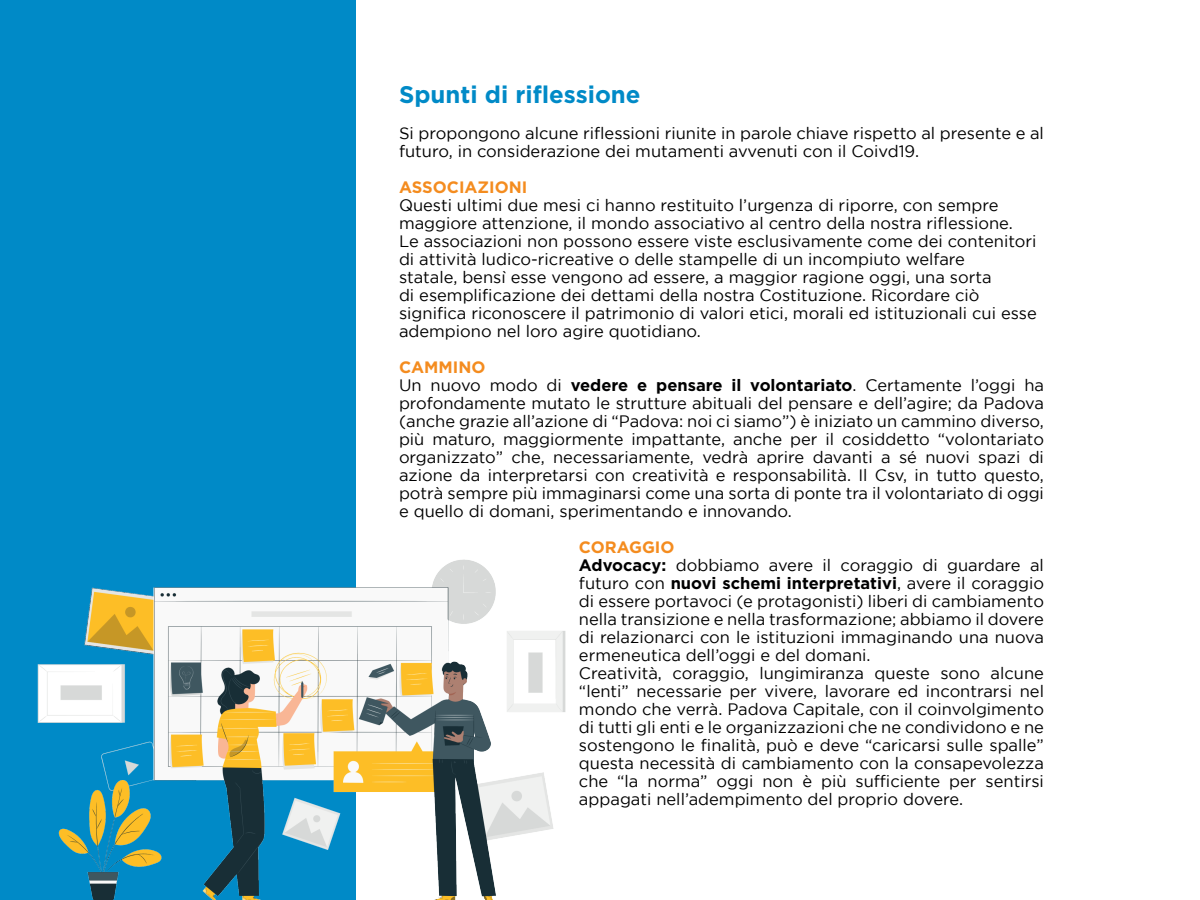
<style>
.page{position:relative;width:1200px;height:900px;background:#fff}
.page>*{position:absolute;margin:0;border:0;box-sizing:border-box;transform-origin:0 0}
.t1{font:700 24px "Gotham";color:#008ac7}
.t2{font:16.5px/18px "Gotham";color:#000001}
.t3{font:700 16.5px "Gotham";color:#f48c1f}
.s1{font-weight:700;color:#f48c1f}
.s2{font-weight:700}
</style>
<div class="page">
<div style="left:0;top:0;width:356px;height:900px;background:#008ac7"></div>
<img style="left:37px;top:559px;width:529px;height:341px">
<h1 class="t1" style="left:399px;top:79px;width:243px">Spunti di riflessione</h1>
<p class="t2" style="left:399px;top:124px;width:646px">Si propongono alcune riflessioni riunite in parole chiave rispetto al presente e al futuro, in considerazione dei mutamenti avvenuti con il Coivd19.</p>
<p class="t3" style="left:399px;top:176px;width:130px">ASSOCIAZIONI</p>
<p class="t2" style="left:399px;top:196px;width:639px">Questi ultimi due mesi ci hanno restituito l’urgenza di riporre, con sempre maggiore attenzione, il mondo associativo al centro della nostra riflessione.<br>Le associazioni non possono essere viste esclusivamente come dei contenitori di attività ludico-ricreative o delle stampelle di un incompiuto welfare<br>statale, bensì esse vengono ad essere, a maggior ragione oggi, una sorta<br>di esemplificazione dei dettami della nostra Costituzione. Ricordare ciò significa riconoscere il patrimonio di valori etici, morali ed istituzionali cui esse adempiono nel loro agire quotidiano.</p>
<p class="t2" style="left:399px;top:358px;width:647px"><span class="s1">CAMMINO<br></span>Un nuovo modo di <span class="s2">vedere e pensare il volontariato</span>. Certamente l’oggi ha profondamente mutato le strutture abituali del pensare e dell’agire; da Padova (anche grazie all’azione di “Padova: noi ci siamo”) è iniziato un cammino diverso, più maturo, maggiormente impattante, anche per il cosiddetto “volontariato organizzato” che, necessariamente, vedrà aprire davanti a sé nuovi spazi di azione da interpretarsi con creatività e responsabilità. Il Csv, in tutto questo, potrà sempre più immaginarsi come una sorta di ponte tra il volontariato di oggi e quello di domani, sperimentando e innovando.</p>
<p class="t2" style="left:579px;top:538px;width:467px"><span class="s1">CORAGGIO<br></span><span class="s2">Advocacy:</span> dobbiamo avere il coraggio di guardare al futuro con <span class="s2">nuovi schemi interpretativi</span>, avere il coraggio di essere portavoci (e protagonisti) liberi di cambiamento nella transizione e nella trasformazione; abbiamo il dovere di relazionarci con le istituzioni immaginando una nuova ermeneutica dell’oggi e del domani.<br>Creatività, coraggio, lungimiranza queste sono alcune “lenti” necessarie per vivere, lavorare ed incontrarsi nel mondo che verrà. Padova Capitale, con il coinvolgimento di tutti gli enti e le organizzazioni che ne condividono e ne sostengono le finalità, può e deve “caricarsi sulle spalle” questa necessità di cambiamento con la consapevolezza che “la norma” oggi non è più sufficiente per sentirsi appagati nell’adempimento del proprio dovere.</p>
</div>
